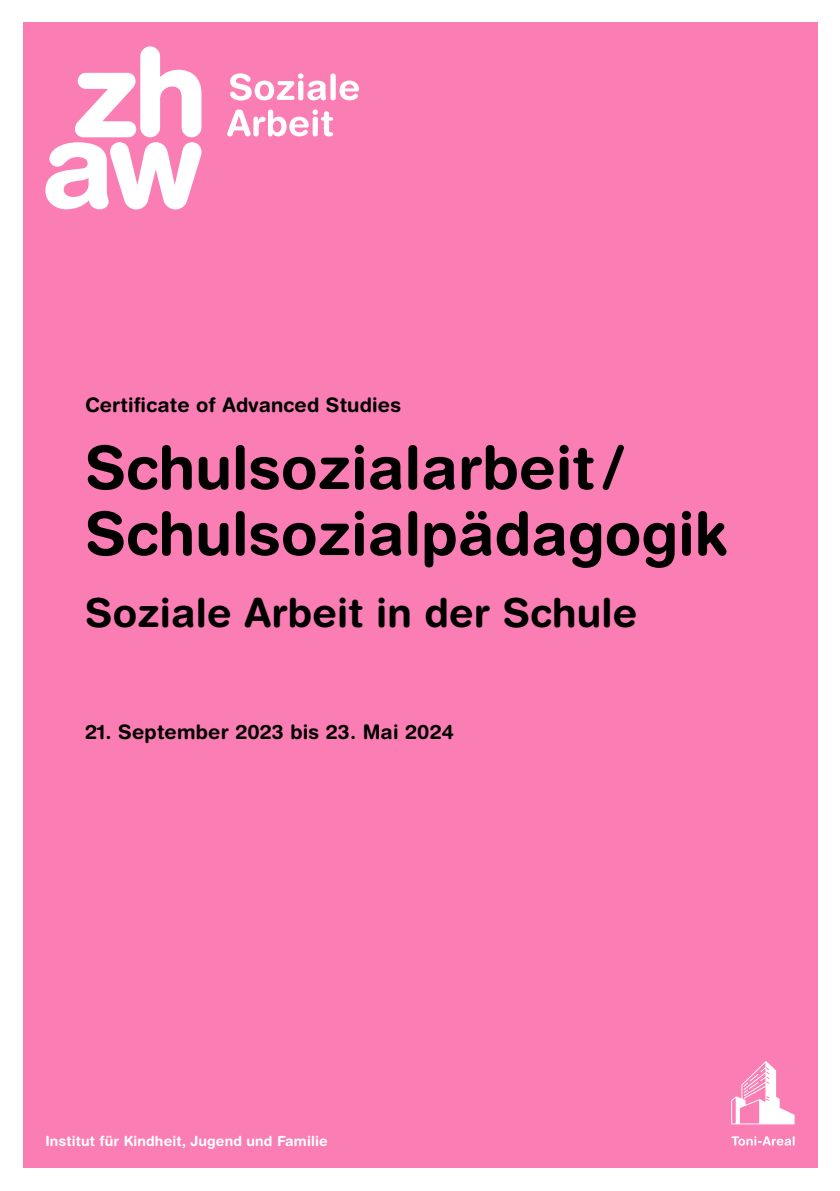
<style>
.page{position:relative;width:840px;height:1191px;background:#fff}
.page>*{position:absolute;margin:0;border:0;box-sizing:border-box;transform-origin:0 0}
.t1{font:700 60px/66px "Helvetica Rounded LT Std";color:#000}
.t2{font:700 40px "Helvetica Rounded LT Std";letter-spacing:.005em;color:#000}
.t3{font:700 20px "Helvetica Rounded LT Std";letter-spacing:.01em;color:#000}
.t4{font:700 14px "Helvetica Rounded LT Std";letter-spacing:.01em;color:#fff}
</style>
<div class="page">
<div style="left:23px;top:23px;width:793px;height:1145px;background:#fa7db4"></div>
<svg style="left:731px;top:1061px;width:63px;height:63px"></svg>
<svg style="left:731px;top:1136px;width:63px;height:9px"></svg>
<svg style="left:45px;top:46px;width:156px;height:164px"></svg>
<svg style="left:230px;top:73px;width:96px;height:27px"></svg>
<div style="left:330px;top:73px;width:5px;height:27px;background:#fff;border-radius:3px"></div>
<svg style="left:339px;top:81px;width:20px;height:19px"></svg>
<svg style="left:227px;top:109px;width:106px;height:27px"></svg>
<p class="t3" style="left:85px;top:392px;width:317px">Certificate of Advanced Studies</p>
<h1 class="t1" style="left:85px;top:433px;width:643px">Schulsozialarbeit/<br>Schulsozialpädagogik</h1>
<h2 class="t2" style="left:85px;top:588px;width:553px">Soziale Arbeit in der Schule</h2>
<p class="t3" style="left:85px;top:720px;width:370px">21. September 2023 bis 23. Mai 2024</p>
<p class="t4" style="left:45px;top:1132px;width:284px">Institut für Kindheit, Jugend und Familie</p>
</div>
